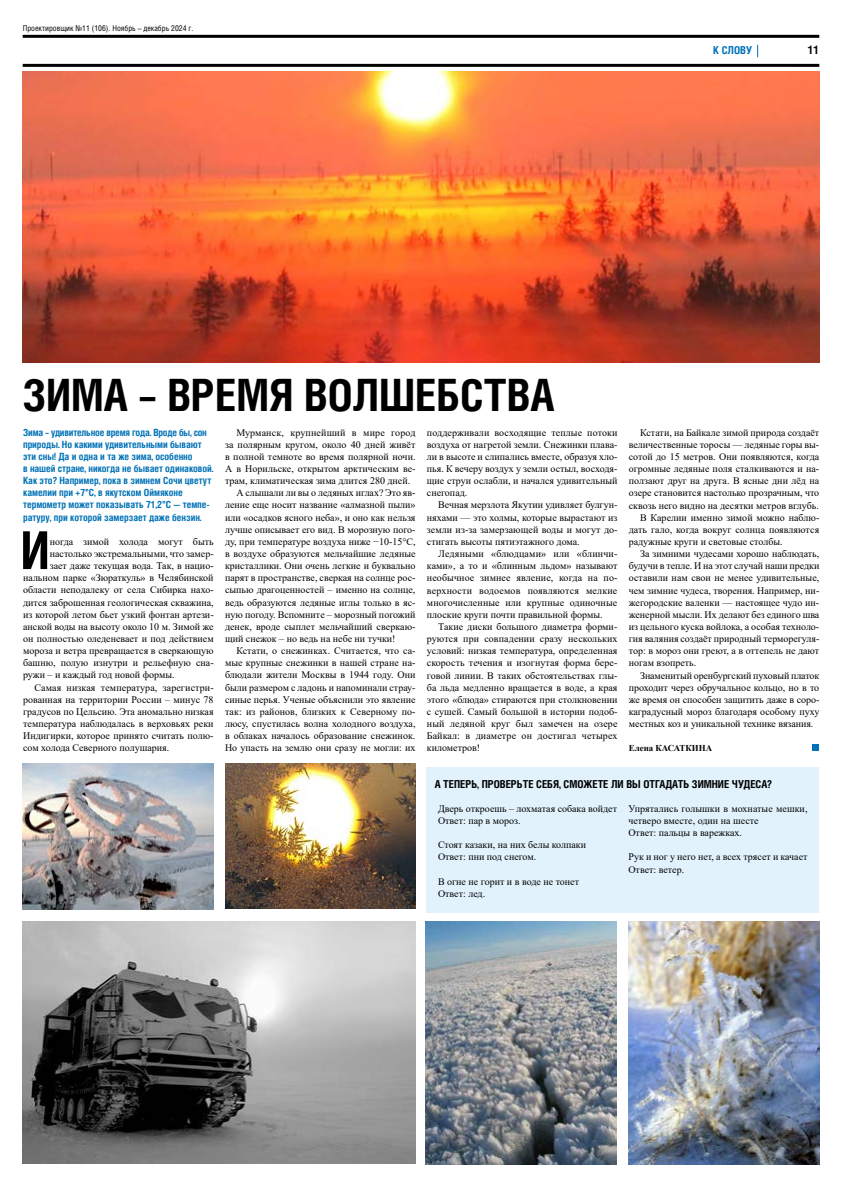
<style>
.page{position:relative;width:842px;height:1191px;background:#fff}
.page>*{position:absolute;margin:0;border:0;box-sizing:border-box;transform-origin:0 0}
.t1{font:700 52.3px "Helios Cond";color:#000}
.t2{font:700 44.8px "Helios Cond";color:#000}
.t3{font:700 12px "Helios Cond";color:#000}
.t4{font:700 11px "Helios Cond";color:#000}
.t5{font:700 11px "Helios Cond";color:#0072b7}
.t6{font:10px/12.1px "Times New Roman";color:#000}
.t7{font:700 10px/12.1px "Helios Cond";letter-spacing:-.005em;color:#0072b7}
.t8{font:700 9px "Times New Roman";color:#000}
.t9{font:8px "Helios Cond C";color:#000}
</style>
<div class="page">
<hr style="left:23px;top:35px;width:796px;height:3px;background:#000">
<hr style="left:23px;top:64px;width:796px;height:3px;background:#000">
<svg style="left:757px;top:45px;width:1px;height:12px"></svg>
<div style="left:427px;top:767px;width:392px;height:146px;background:#e1f2fc"></div>
<img style="left:23px;top:921px;width:392px;height:242px">
<img style="left:225px;top:763px;width:190px;height:145px">
<img style="left:629px;top:921px;width:190px;height:243px">
<img style="left:426px;top:921px;width:191px;height:243px">
<img style="left:23px;top:71px;width:796px;height:292px">
<img style="left:23px;top:763px;width:191px;height:146px">
<div style="left:812px;top:744px;width:7px;height:7px;background:#0072bb"></div>
<p class="t9" style="left:23px;top:24px;width:172px">Проектировщик №11 (106). Ноябрь – декабрь 2024 г.</p>
<p class="t5" style="left:713px;top:43px;width:40px">К СЛОВУ</p>
<p class="t3" style="left:808px;top:43px;width:13px">11</p>
<h2 class="t2" style="left:23px;top:368px;width:533px">ЗИМА – ВРЕМЯ ВОЛШЕБСТВА</h2>
<p class="t7" style="left:23px;top:425px;width:192px">Зима – удивительное время года. Вроде бы, сон природы. Но какими удивительными бывают эти сны! Да и одна и та же зима, особенно<br>в нашей стране, никогда не бывает одинаковой.<br>Как это? Например, пока в зимнем Сочи цветут камелии при +7°C, в якутском Оймяконе термометр может показывать 71,2°C — темпе&shy;ратуру, при которой замерзает даже бензин.</p>
<h1 class="t1" style="left:21px;top:519px;width:31px">И</h1>
<p class="t6" style="left:50px;top:535px;width:165px">ногда зимой холода могут быть</p>
<p class="t6" style="left:236px;top:426px;width:181px">Мурманск, крупнейший в мире город</p>
<p class="t6" style="left:225px;top:438px;width:192px">за полярным кругом, около 40 дней живёт</p>
<p class="t6" style="left:225px;top:450px;width:192px">в полной темноте во время полярной ночи.</p>
<p class="t6" style="left:225px;top:462px;width:192px">А в Норильске, открытом арктическим ве-</p>
<p class="t6" style="left:225px;top:474px;width:187px">трам, климатическая зима длится 280 дней.</p>
<p class="t6" style="left:236px;top:486px;width:181px">А слышали ли вы о ледяных иглах? Это яв-</p>
<p class="t6" style="left:225px;top:499px;width:192px">ление еще носит название «алмазной пыли»</p>
<p class="t6" style="left:225px;top:511px;width:192px">или «осадков ясного неба», и оно как нельзя</p>
<p class="t6" style="left:225px;top:523px;width:192px">лучше описывает его вид. В морозную пого-</p>
<p class="t6" style="left:225px;top:535px;width:192px">ду, при температуре воздуха ниже −10-15°C,</p>
<p class="t6" style="left:225px;top:547px;width:192px">в воздухе образуются мельчайшие ледяные</p>
<p class="t6" style="left:225px;top:559px;width:192px">кристаллики. Они очень легкие и буквально</p>
<p class="t6" style="left:225px;top:571px;width:192px">парят в пространстве, сверкая на солнце рос-</p>
<p class="t6" style="left:225px;top:583px;width:192px">сыпью драгоценностей – именно на солнце,</p>
<p class="t6" style="left:225px;top:596px;width:192px">ведь образуются ледяные иглы только в яс-</p>
<p class="t6" style="left:225px;top:608px;width:192px">ную погоду. Вспомните – морозный погожий</p>
<p class="t6" style="left:225px;top:620px;width:192px">денек, вроде сыплет мельчайший сверкаю-</p>
<p class="t6" style="left:225px;top:632px;width:172px">щий снежок – но ведь на небе ни тучки!</p>
<p class="t6" style="left:236px;top:644px;width:181px">Кстати, о снежинках. Считается, что са-</p>
<p class="t6" style="left:225px;top:656px;width:192px">мые крупные снежинки в нашей стране на-</p>
<p class="t6" style="left:225px;top:668px;width:192px">блюдали жители Москвы в 1944 году. Они</p>
<p class="t6" style="left:225px;top:681px;width:192px">были размером с ладонь и напоминали страу-</p>
<p class="t6" style="left:225px;top:693px;width:192px">синые перья. Ученые объяснили это явление</p>
<p class="t6" style="left:225px;top:705px;width:192px">так: из районов, близких к Северному по-</p>
<p class="t6" style="left:225px;top:717px;width:192px">люсу, спустилась волна холодного воздуха,</p>
<p class="t6" style="left:225px;top:729px;width:192px">в облаках началось образование снежинок.</p>
<p class="t6" style="left:225px;top:741px;width:192px">Но упасть на землю они сразу не могли: их</p>
<p class="t6" style="left:640px;top:426px;width:181px">Кстати, на Байкале зимой природа создаёт</p>
<p class="t6" style="left:629px;top:438px;width:192px">величественные торосы — ледяные горы вы-</p>
<p class="t6" style="left:629px;top:450px;width:192px">сотой до 15 метров. Они появляются, когда</p>
<p class="t6" style="left:629px;top:462px;width:192px">огромные ледяные поля сталкиваются и на-</p>
<p class="t6" style="left:629px;top:474px;width:192px">ползают друг на друга. В ясные дни лёд на</p>
<p class="t6" style="left:629px;top:487px;width:192px">озере становится настолько прозрачным, что</p>
<p class="t6" style="left:629px;top:499px;width:192px">сквозь него видно на десятки метров вглубь.</p>
<p class="t6" style="left:640px;top:511px;width:181px">В Карелии именно зимой можно наблю-</p>
<p class="t6" style="left:629px;top:523px;width:192px">дать гало, когда вокруг солнца появляются</p>
<p class="t6" style="left:629px;top:535px;width:155px">радужные круги и световые столбы.</p>
<p class="t6" style="left:640px;top:547px;width:181px">За зимними чудесами хорошо наблюдать,</p>
<p class="t6" style="left:629px;top:559px;width:192px">будучи в тепле. И на этот случай наши предки</p>
<p class="t6" style="left:629px;top:571px;width:192px">оставили нам свои не менее удивительные,</p>
<p class="t6" style="left:629px;top:584px;width:192px">чем зимние чудеса, творения. Например, ни-</p>
<p class="t6" style="left:629px;top:596px;width:192px">жегородские валенки — настоящее чудо ин-</p>
<p class="t6" style="left:629px;top:608px;width:192px">женерной мысли. Их делают без единого шва</p>
<p class="t6" style="left:629px;top:620px;width:192px">из цельного куска войлока, а особая техноло-</p>
<p class="t6" style="left:629px;top:632px;width:192px">гия валяния создаёт природный терморегуля-</p>
<p class="t6" style="left:629px;top:644px;width:192px">тор: в мороз они греют, а в оттепель не дают</p>
<p class="t6" style="left:629px;top:656px;width:69px">ногам взопреть.</p>
<p class="t6" style="left:640px;top:669px;width:181px">Знаменитый оренбургский пуховый платок</p>
<p class="t6" style="left:629px;top:681px;width:192px">проходит через обручальное кольцо, но в то</p>
<p class="t6" style="left:629px;top:693px;width:192px">же время он способен защитить даже в соро-</p>
<p class="t6" style="left:629px;top:705px;width:192px">каградусный мороз благодаря особому пуху</p>
<p class="t6" style="left:629px;top:717px;width:186px">местных коз и уникальной технике вязания.</p>
<p class="t8" style="left:629px;top:741px;width:85px">Елена КАСАТКИНА</p>
<p class="t4" style="left:435px;top:777px;width:339px">А ТЕПЕРЬ, ПРОВЕРЬТЕ СЕБЯ, СМОЖЕТЕ ЛИ ВЫ ОТГАДАТЬ ЗИМНИЕ ЧУДЕСА?</p>
<p class="t6" style="left:427px;top:426px;width:192px;text-align:justify">поддерживали восходящие теплые потоки воздуха от нагретой земли. Снежинки плава&shy;ли в высоте и слипались вместе, образуя хло&shy;пья. К вечеру воздух у земли остыл, восходя&shy;щие струи ослабли, и начался удивительный снегопад.</p>
<p class="t6" style="left:427px;top:499px;width:192px;text-align:justify;text-indent:11px">Вечная мерзлота Якутии удивляет булгун&shy;няхами — это холмы, которые вырастают из земли из-за замерзающей воды и могут до&shy;стигать высоты пятиэтажного дома.</p>
<p class="t6" style="left:427px;top:547px;width:192px;text-align:justify;text-indent:11px">Ледяными «блюдцами» или «блинчи&shy;ками», а то и «блинным льдом» называют необычное зимнее явление, когда на по&shy;верхности водоемов появляются мелкие многочисленные или крупные одиночные плоские круги почти правильной формы.</p>
<p class="t6" style="left:427px;top:620px;width:192px;text-align:justify;text-indent:11px">Такие диски большого диаметра форми&shy;руются при совпадении сразу нескольких условий: низкая температура, определенная скорость течения и изогнутая форма бере&shy;говой линии. В таких обстоятельствах глы&shy;ба льда медленно вращается в воде, а края этого «блюда» стираются при столкновении с сушей. Самый большой в истории подоб&shy;ный ледяной круг был замечен на озере Байкал: в диаметре он достигал четырех километров!</p>
<p class="t6" style="left:50px;top:547px;width:165px">настолько экстремальными, что замер-</p>
<p class="t6" style="left:50px;top:559px;width:165px">зает даже текущая вода. Так, в нацио-</p>
<p class="t6" style="left:23px;top:571px;width:192px">нальном парке «Зюраткуль» в Челябинской</p>
<p class="t6" style="left:23px;top:583px;width:192px">области неподалеку от села Сибирка нахо-</p>
<p class="t6" style="left:23px;top:596px;width:192px">дится заброшенная геологическая скважина,</p>
<p class="t6" style="left:23px;top:608px;width:192px">из которой летом бьет узкий фонтан артези-</p>
<p class="t6" style="left:23px;top:620px;width:192px">анской воды на высоту около 10 м. Зимой же</p>
<p class="t6" style="left:23px;top:632px;width:192px">он полностью оледеневает и под действием</p>
<p class="t6" style="left:23px;top:644px;width:192px">мороза и ветра превращается в сверкающую</p>
<p class="t6" style="left:23px;top:656px;width:192px">башню, полую изнутри и рельефную сна-</p>
<p class="t6" style="left:23px;top:668px;width:153px">ружи – и каждый год новой формы.</p>
<p class="t6" style="left:34px;top:681px;width:181px">Самая низкая температура, зарегистри-</p>
<p class="t6" style="left:23px;top:693px;width:192px">рованная на территории России – минус 78</p>
<p class="t6" style="left:23px;top:705px;width:192px">градусов по Цельсию. Эта аномально низкая</p>
<p class="t6" style="left:23px;top:717px;width:192px">температура наблюдалась в верховьях реки</p>
<p class="t6" style="left:23px;top:729px;width:192px">Индигирки, которое принято считать полю-</p>
<p class="t6" style="left:23px;top:741px;width:148px">сом холода Северного полушария.</p>
<p class="t6" style="left:438px;top:802px;width:181px">Дверь откроешь – лохматая собака войдет<br>Ответ: пар в мороз.</p>
<p class="t6" style="left:438px;top:838px;width:150px">Стоят казаки, на них белы колпаки<br>Ответ: пни под снегом.</p>
<p class="t6" style="left:438px;top:875px;width:143px">В огне не горит и в воде не тонет<br>Ответ: лед.</p>
<p class="t6" style="left:628px;top:802px;width:181px">Упрятались голышки в мохнатые мешки, четверо вместе, один на шесте<br>Ответ: пальцы в варежках.</p>
<p class="t6" style="left:628px;top:850px;width:181px">Рук и ног у него нет, а всех трясет и качает<br>Ответ: ветер.</p>
</div>
